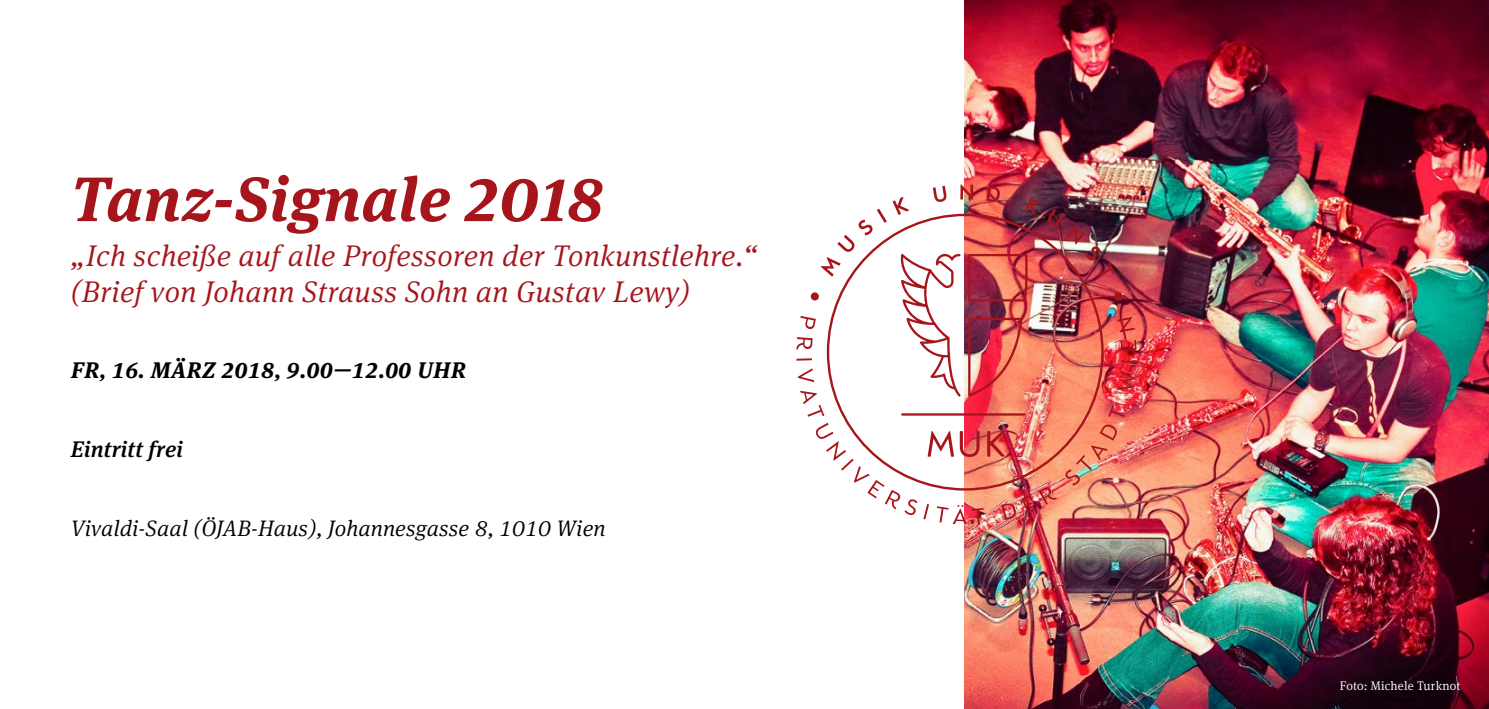
<style>
.page{position:relative;width:1489px;height:709px;background:#fff}
.page>*{position:absolute;margin:0;border:0;box-sizing:border-box;transform-origin:0 0}
.t1{font:italic 700 62.5px "Meta Serif Pro";letter-spacing:.015em;color:#a7151c}
.t2{font:italic 300 30px/36px "Meta Serif Pro";letter-spacing:.015em;color:#a7151c}
.t3{font:italic 300 22.5px "Meta Serif Pro";letter-spacing:.01em;color:#000}
.t4{font:italic 700 22.5px "Meta Serif Pro";letter-spacing:.02em;color:#000}
.t5{font:italic 500 22.5px "Meta Serif Pro";letter-spacing:.01em;color:#000}
.t6{font:300 12.5px "Meta Serif Pro";letter-spacing:.015em;color:#fff}
</style>
<div class="page">
<img style="left:964px;top:0;width:524px;height:709px">
<img style="left:826px;top:214px;width:277px;height:276px">
<svg style="left:800px;top:316px;width:15px;height:13px"></svg>
<svg style="left:796px;top:337px;width:16px;height:12px"></svg>
<hr style="left:796px;top:358px;width:16px;height:3px;background:#a7151c">
<svg style="left:798px;top:368px;width:16px;height:14px"></svg>
<svg style="left:800px;top:391px;width:24px;height:25px"></svg>
<svg style="left:815px;top:423px;width:31px;height:37px"></svg>
<svg style="left:841px;top:459px;width:12px;height:11px"></svg>
<svg style="left:853px;top:466px;width:64px;height:49px"></svg>
<svg style="left:923px;top:504px;width:6px;height:15px"></svg>
<svg style="left:936px;top:505px;width:47px;height:19px"></svg>
<img style="left:1001px;top:487px;width:55px;height:33px">
<img style="left:1065px;top:424px;width:51px;height:61px">
<svg style="left:1108px;top:405px;width:17px;height:12px"></svg>
<svg style="left:1117px;top:370px;width:17px;height:20px"></svg>
<hr style="left:1120px;top:360px;width:16px;height:3px;background:#a7151c">
<svg style="left:1120px;top:340px;width:16px;height:11px"></svg>
<svg style="left:1117px;top:317px;width:17px;height:15px"></svg>
<div style="left:810px;top:292px;width:8px;height:8px;background:#a7151c;border-radius:50%"></div>
<div style="left:1114px;top:292px;width:8px;height:8px;background:#a7151c;border-radius:50%"></div>
<svg style="left:820px;top:209px;width:66px;height:67px"></svg>
<svg style="left:933px;top:186px;width:13px;height:16px"></svg>
<svg style="left:960px;top:184px;width:13px;height:16px"></svg>
<svg style="left:986px;top:186px;width:14px;height:16px"></svg>
<img style="left:1047px;top:209px;width:68px;height:67px">
<svg style="left:892px;top:197px;width:17px;height:18px"></svg>
<svg style="left:1024px;top:197px;width:17px;height:18px"></svg>
<h1 class="t1" style="left:71px;top:149px;width:534px">Tanz-Signale 2018</h1>
<p class="t2" style="left:71px;top:236px;width:687px">„Ich scheiße auf alle Professoren der Tonkunstlehre.“ (Brief von Johann Strauss Sohn an Gustav Lewy)</p>
<p class="t4" style="left:71px;top:352px;width:396px">FR, 16. MÄRZ 2018, 9.00—12.00 UHR</p>
<p class="t5" style="left:71px;top:432px;width:113px">Eintritt frei</p>
<p class="t3" style="left:71px;top:511px;width:536px">Vivaldi-Saal (ÖJAB-Haus), Johannesgasse 8, 1010 Wien</p>
<p class="t6" style="left:1339px;top:677px;width:122px">Foto: Michele Turknot</p>
</div>
